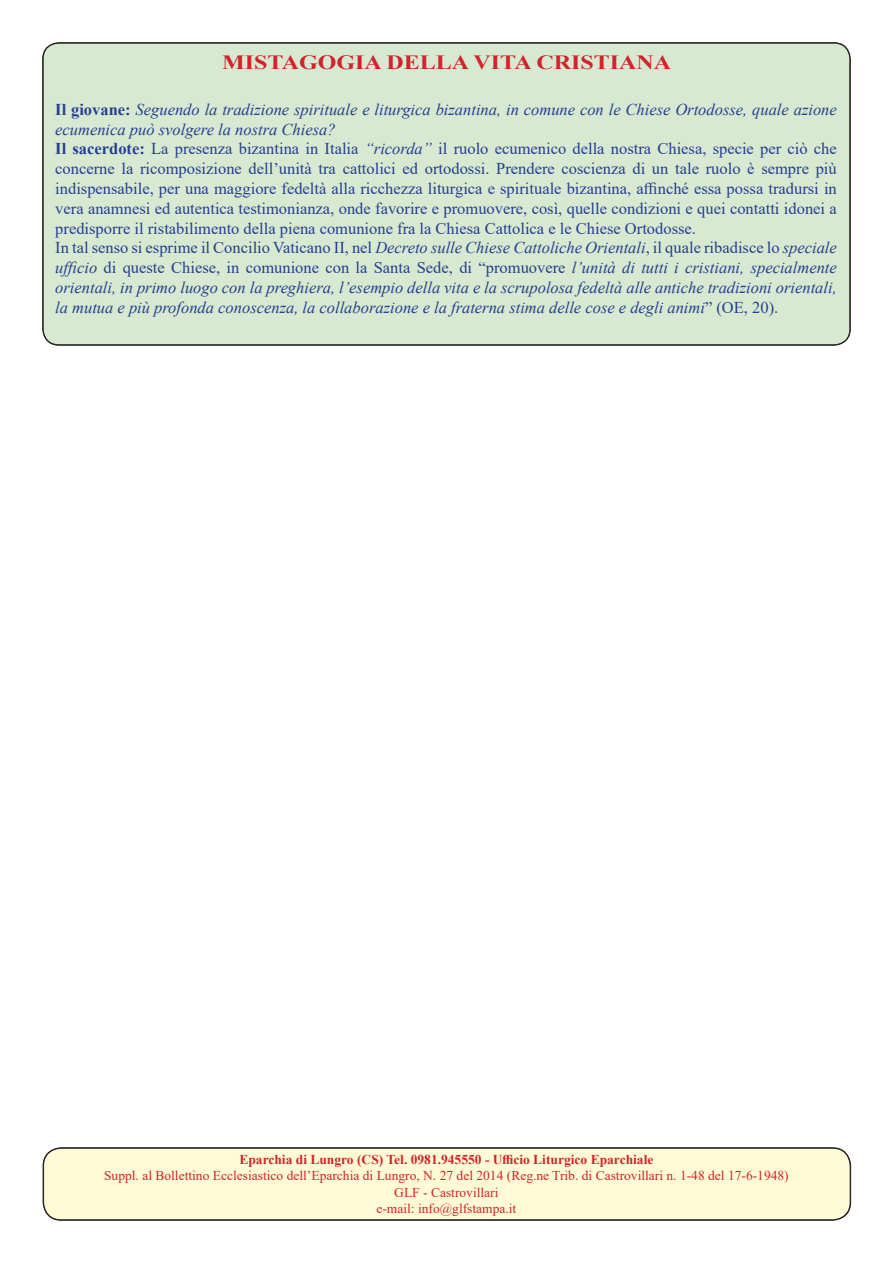
<style>
.page{position:relative;width:893px;height:1263px;background:#fff}
.page>*{position:absolute;margin:0;border:0;box-sizing:border-box;transform-origin:0 0}
.t1{font:700 20.1px "Times New Roman";color:#d1232a;scale:1.19 1}
.t2{font:16.5px/19.8px "Times New Roman";color:#253f8e}
.t3{font:13.5px/16.2px "Times New Roman";color:#d1232a;text-align:center}
.t4{font:700 13.5px "Times New Roman";color:#d1232a}
.s1{font-weight:700}
.s2{font-style:italic}
</style>
<div class="page">
<div style="left:43px;top:43px;width:807px;height:302px;background:#d8e9d2;border-radius:16px"></div>
<div style="left:43px;top:1148px;width:807px;height:72px;background:#fffbd6;border-radius:18px"></div>
<div style="left:44px;top:1148px;width:806px;height:72px;border:1px solid #231f20;border-radius:18px"></div>
<p class="t1" style="left:222px;top:48px;width:379px">MISTAGOGIA DELLA VITA CRISTIANA</p>
<p class="t2" style="left:55px;top:99px;width:783px"><span class="s1">Il giovane:</span> <span class="s2">Seguendo la tradizione spirituale e liturgica bizantina, in comune con le Chiese Ortodosse, quale azione ecumenica può svolgere la nostra Chiesa?<br></span><span class="s1">Il sacerdote:</span> La presenza bizantina in Italia <span class="s2">“ricorda”</span> il ruolo ecumenico della nostra Chiesa, specie per ciò che concerne la ricomposizione dell’unità tra cattolici ed ortodossi. Prendere coscienza di un tale ruolo è sempre più indispensabile, per una maggiore fedeltà alla ricchezza liturgica e spirituale bizantina, affinché essa possa tradursi in vera anamnesi ed autentica testimonianza, onde favorire e promuovere, così, quelle condizioni e quei contatti idonei a predisporre il ristabilimento della piena comunione fra la Chiesa Cattolica e le Chiese Ortodosse.<br>In tal senso si esprime il Concilio Vaticano II, nel <span class="s2">Decreto sulle Chiese Cattoliche Orientali</span>, il quale ribadisce lo <span class="s2">speciale ufficio</span> di queste Chiese, in comunione con la Santa Sede, di “promuovere <span class="s2">l’unità di tutti i cristiani, specialmente orientali, in primo luogo con la preghiera, l’esempio della vita e la scrupolosa fedeltà alle antiche tradizioni orientali, la mutua e più profonda conoscenza, la collaborazione e la fraterna stima delle cose e degli animi</span>” (OE, 20).</p>
<p class="t4" style="left:239px;top:1150px;width:415px">Eparchia di Lungro (CS) Tel. 0981.945550 - Ufficio Liturgico Eparchiale</p>
<p class="t3" style="left:104px;top:1167px;width:686px">Suppl. al Bollettino Ecclesiastico dell’Eparchia di Lungro, N. 27 del 2014 (Reg.ne Trib. di Castrovillari n. 1-48 del 17-6-1948)<br>GLF - Castrovillari<br>e-mail: info@glfstampa.it</p>
</div>
